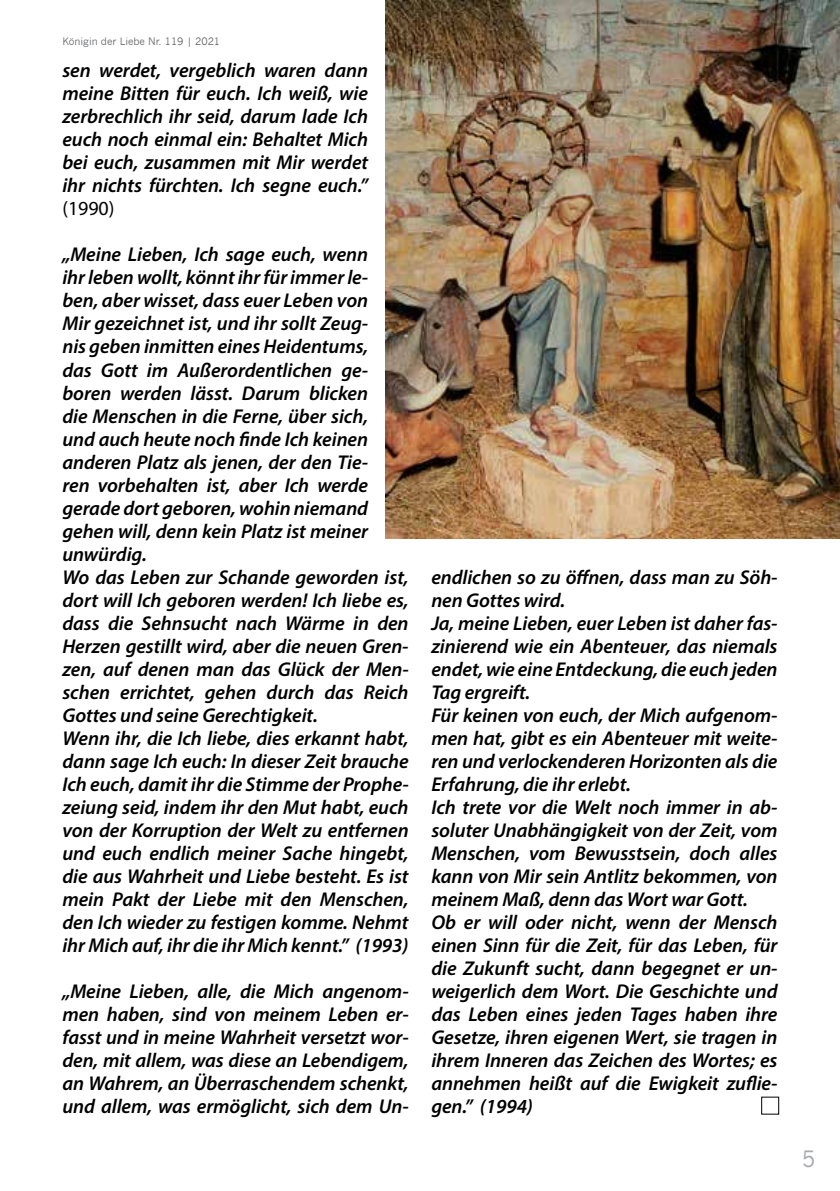
<style>
.page{position:relative;width:840px;height:1191px;background:#fff}
.page>*{position:absolute;margin:0;border:0;box-sizing:border-box;transform-origin:0 0}
.t1{font:22px "News Gothic";color:#a7a9ac}
.t2{font:italic 600 20px/23px "Myriad Pro";letter-spacing:-.005em;color:#000}
.t3{font:20px "Myriad Pro";color:#000}
.t4{font:10px "News Gothic";color:#636466}
</style>
<div class="page">
<img style="left:385px;top:0;width:454px;height:539px">
<p class="t4" style="left:62px;top:36px;width:159px">Königin der Liebe Nr. 119 | 2021</p>
<p class="t2" style="left:62px;top:59px;width:307px;text-align:justify">sen werdet, vergeblich waren dann meine Bitten für euch. Ich weiß, wie zerbrechlich ihr seid, darum lade Ich euch noch einmal ein: Behaltet Mich bei euch, zusammen mit Mir werdet ihr nichts fürchten. Ich segne euch.”</p>
<p class="t3" style="left:62px;top:196px;width:53px">(1990)</p>
<p class="t2" style="left:62px;top:243px;width:347px">„Meine Lieben, Ich sage euch, wenn<br>ihr leben wollt, könnt ihr für immer le&shy;ben, aber wisset, dass euer Leben von<br>Mir gezeichnet ist, und ihr sollt Zeug-<br>nis geben inmitten eines Heidentums,<br>das Gott im Außerordentlichen ge&shy;boren werden lässt. Darum blicken<br>die Menschen in die Ferne, über sich,<br>und auch heute noch finde Ich keinen anderen Platz als jenen, der den Tie-<br>ren vorbehalten ist, aber Ich werde gerade dort geboren, wohin niemand gehen will, denn kein Platz ist meiner unwürdig.<br>Wo das Leben zur Schande geworden ist, dort will Ich geboren werden! Ich liebe es, dass die Sehnsucht nach Wärme in den Herzen gestillt wird, aber die neuen Gren&shy;zen, auf denen man das Glück der Men&shy;schen errichtet, gehen durch das Reich Gottes und seine Gerechtigkeit.<br>Wenn ihr, die Ich liebe, dies erkannt habt, dann sage Ich euch: In dieser Zeit brauche Ich euch, damit ihr die Stimme der Prophe&shy;zeiung seid, indem ihr den Mut habt, euch von der Korruption der Welt zu entfernen und euch endlich meiner Sache hingebt, die aus Wahrheit und Liebe besteht. Es ist mein Pakt der Liebe mit den Menschen, den Ich wieder zu festigen komme. Nehmt ihr Mich auf, ihr die ihr Mich kennt.” (1993)</p>
<p class="t2" style="left:62px;top:979px;width:347px;text-align:justify">„Meine Lieben, alle, die Mich angenom&shy;men haben, sind von meinem Leben er&shy;fasst und in meine Wahrheit versetzt wor&shy;den, mit allem, was diese an Lebendigem, an Wahrem, an Überraschendem schenkt, und allem, was ermöglicht, sich dem Un-</p>
<p class="t2" style="left:431px;top:565px;width:347px">endlichen so zu öffnen, dass man zu Söh&shy;nen Gottes wird.<br>Ja, meine Lieben, euer Leben ist daher fas&shy;zinierend wie ein Abenteuer, das niemals endet, wie eine Entdeckung, die euch jeden Tag ergreift.<br>Für keinen von euch, der Mich aufgenom&shy;men hat, gibt es ein Abenteuer mit weite&shy;ren und verlockenderen Horizonten als die Erfahrung, die ihr erlebt.<br>Ich trete vor die Welt noch immer in ab&shy;soluter Unabhängigkeit von der Zeit, vom Menschen, vom Bewusstsein, doch alles kann von Mir sein Antlitz bekommen, von meinem Maß, denn das Wort war Gott.<br>Ob er will oder nicht, wenn der Mensch einen Sinn für die Zeit, für das Leben, für die Zukunft sucht, dann begegnet er un&shy;weigerlich dem Wort. Die Geschichte und das Leben eines jeden Tages haben ihre Gesetze, ihren eigenen Wert, sie tragen in ihrem Inneren das Zeichen des Wortes; es annehmen heißt auf die Ewigkeit zuflie&shy;gen.” (1994)</p>
<p class="t1" style="left:801px;top:1146px;width:15px">5</p>
</div>
